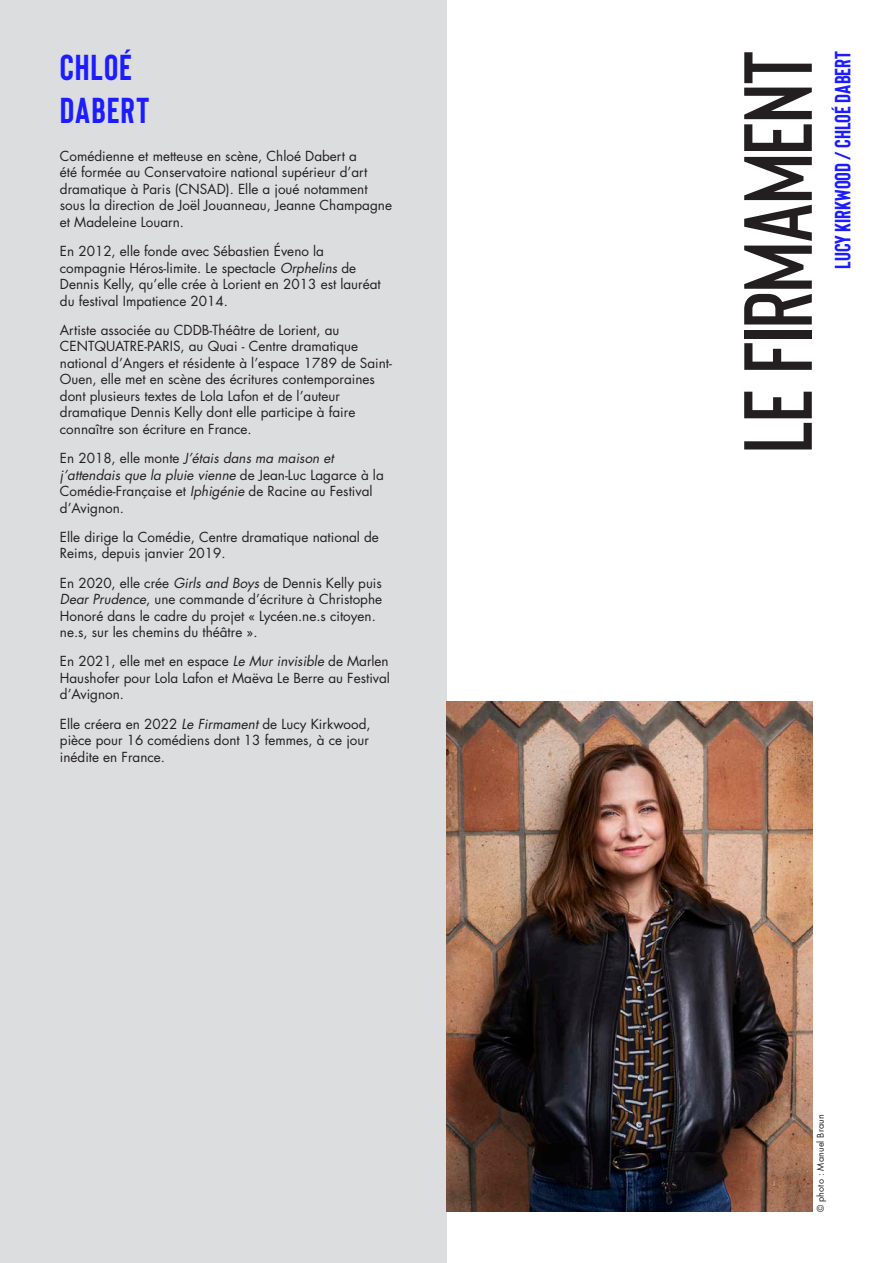
<style>
.page{position:relative;width:893px;height:1263px;background:#fff}
.page>*{position:absolute;margin:0;border:0;box-sizing:border-box;transform-origin:0 0}
.t1{font:600 96.6px "Bison";letter-spacing:-.01em;color:#231f20}
.t2{font:700 36px/43.2px "Bison";letter-spacing:.025em;color:#1c1cff}
.t3{font:700 22.05px "Bison";color:#1c1cff}
.t4{font:13.5px/16.5px "Futura Std";color:#231f20}
.t5{font:9px "Futura Std";letter-spacing:.015em;color:#231f20}
.s1{font-style:italic}
</style>
<div class="page">
<div style="left:0;top:0;width:446px;height:1263px;background:#dcdddf"></div>
<img style="left:446px;top:702px;width:366px;height:510px">
<h2 class="t2" style="left:60px;top:44px;width:91px">CHLOÉ<br>DABERT</h2>
<p class="t4" style="left:60px;top:148px;width:334px">Comédienne et metteuse en scène, Chloé Dabert a<br>été formée au Conservatoire national supérieur d’art dramatique à Paris (CNSAD). Elle a joué notamment sous la direction de Joël Jouanneau, Jeanne Champagne et Madeleine Louarn.</p>
<p class="t4" style="left:60px;top:243px;width:322px">En 2012, elle fonde avec Sébastien Éveno la compagnie Héros-limite. Le spectacle <span class="s1">Orphelins</span> de Dennis Kelly, qu’elle crée à Lorient en 2013 est lauréat du festival Impatience 2014.</p>
<p class="t4" style="left:60px;top:322px;width:334px">Artiste associée au CDDB-Théâtre de Lorient, au CENTQUATRE-PARIS, au Quai - Centre dramatique national d’Angers et résidente à l’espace 1789 de Saint-Ouen, elle met en scène des écritures contemporaines dont plusieurs textes de Lola Lafon et de l’auteur dramatique Dennis Kelly dont elle participe à faire connaître son écriture en France.</p>
<p class="t4" style="left:60px;top:450px;width:325px">En 2018, elle monte <span class="s1">J’étais dans ma maison et j’attendais que la pluie vienne</span> de Jean-Luc Lagarce à la Comédie-Française et <span class="s1">Iphigénie</span> de Racine au Festival d’Avignon.</p>
<p class="t4" style="left:60px;top:529px;width:321px">Elle dirige la Comédie, Centre dramatique national de<br>Reims, depuis janvier 2019.</p>
<p class="t4" style="left:60px;top:575px;width:324px">En 2020, elle crée <span class="s1">Girls and Boys</span> de Dennis Kelly puis <span class="s1">Dear Prudence</span>, une commande d’écriture à Christophe Honoré dans le cadre du projet « Lycéen.ne.s citoyen. ne.s, sur les chemins du théâtre ».</p>
<p class="t4" style="left:60px;top:653px;width:332px;text-align:justify">En 2021, elle met en espace <span class="s1">Le Mur invisible</span> de Marlen Haushofer pour Lola Lafon et Maëva Le Berre au Festival d’Avignon.</p>
<p class="t4" style="left:60px;top:716px;width:312px">Elle créera en 2022 <span class="s1">Le Firmament</span> de Lucy Kirkwood, pièce pour 16 comédiens dont 13 femmes, à ce jour inédite en France.</p>
<h1 class="t1" style="left:715px;top:453px;width:404px;rotate:-90deg">LE FIRMAMENT</h1>
<h3 class="t3" style="left:828px;top:269px;width:219px;rotate:-90deg">LUCY KIRKWOOD / CHLOÉ DABERT</h3>
<p class="t5" style="left:815px;top:1212px;width:99px;rotate:-90deg">© photo : Manuel Braun</p>
</div>
